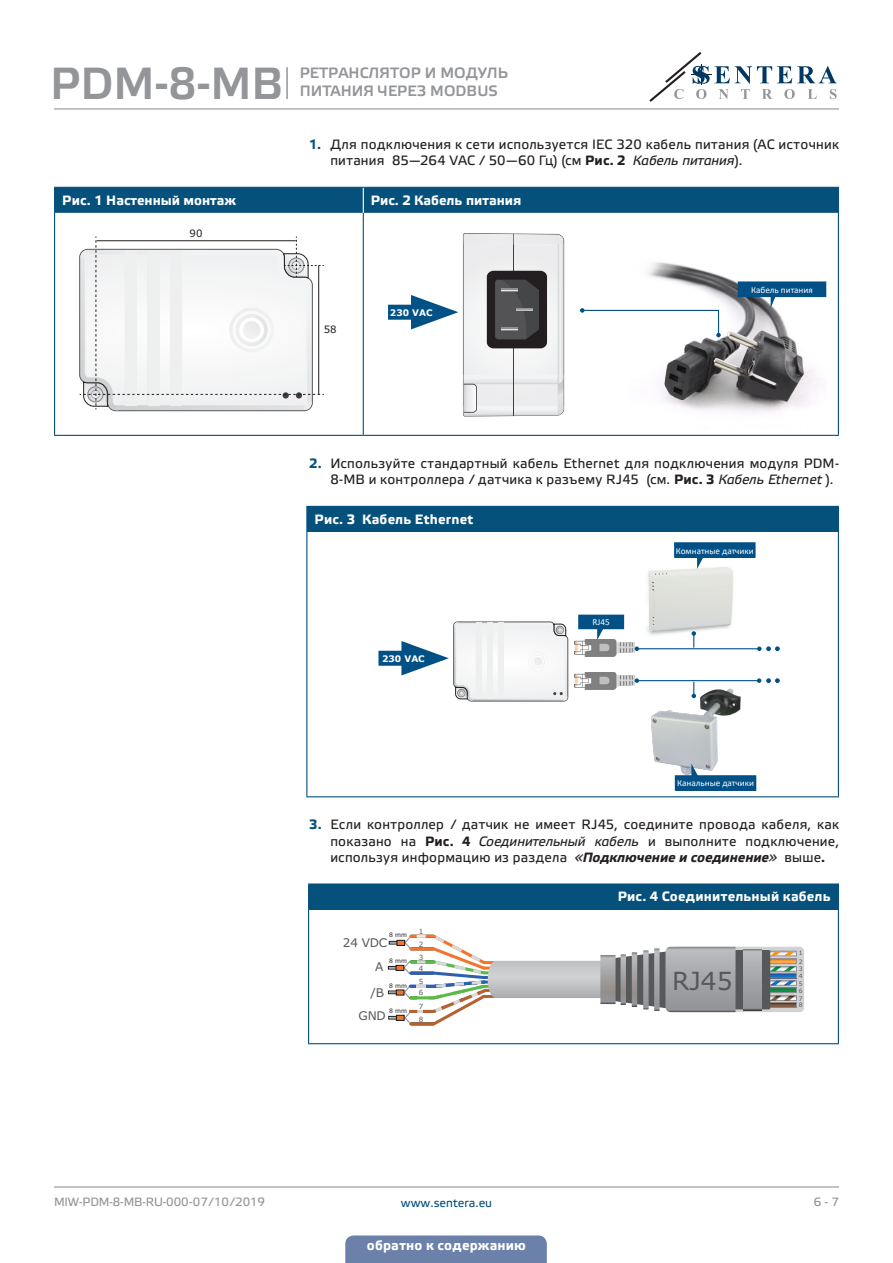
<style>
.page{position:relative;width:893px;height:1263px;background:#fff}
.page>*{position:absolute;margin:0;border:0;box-sizing:border-box;transform-origin:0 0}
.t1{font:45px "Etelka Medium Pro";color:#939598}
.t2{font:25.05px "Verdana";color:#57585a}
.t3{font:15px "Etelka Medium Pro";color:#939598}
.t4{font:13.5px/16.2px "Etelka Text Pro";letter-spacing:.015em;color:#231f20}
.head-table{font:700 13.5px "Etelka Text Pro";letter-spacing:.01em;color:#fff}
.t5{font:12px "Etelka Text Pro";letter-spacing:-.01em;color:#939598}
.t6{font:12px "Etelka Text Pro";color:#06517c}
.t7{font:12px "Verdana";letter-spacing:-.02em;color:#57585a}
.t8{font:10.2px "Verdana";color:#231f20}
.Body_text{font:9.15px "Calibri";color:#fff}
.t9{font:700 9px "Verdana";color:#fff}
.t10{font:7.05px/13px "Verdana";color:#57585a;text-align:justify}
.t11{font:6.15px "Verdana";color:#231f20}
.t12{font:6.15px/7.9px "Verdana";color:#57585a}
.s1{font-weight:700;color:#06517c}
.s2{font-weight:700}
.s3{font-style:italic}
.s4{font-weight:700;font-style:italic}
</style>
<div class="page">
<hr style="left:54px;top:108px;width:785px;height:1px;background:#939598">
<hr style="left:54px;top:1186px;width:785px;height:1px;background:#939598">
<svg style="left:649px;top:52px;width:188px;height:50px"></svg>
<div style="left:345px;top:1235px;width:202px;height:28px;background:#6c81aa"></div>
<hr style="left:54px;top:213px;width:1px;height:222px;background:#06517c">
<hr style="left:363px;top:213px;width:1px;height:222px;background:#06517c">
<hr style="left:838px;top:213px;width:1px;height:222px;background:#06517c">
<hr style="left:54px;top:435px;width:309px;height:1px;background:#06517c">
<hr style="left:363px;top:435px;width:476px;height:1px;background:#06517c">
<div style="left:54px;top:187px;width:785px;height:26px;background:#06517c"></div>
<svg style="left:79px;top:236px;width:245px;height:176px"></svg>
<hr style="left:318px;top:266px;width:1px;height:128px;background:#231f20">
<img style="left:648px;top:262px;width:179px;height:151px">
<div style="left:388px;top:305px;width:42px;height:15px;background:#015186"></div>
<svg style="left:411px;top:233px;width:153px;height:184px"></svg>
<div style="left:738px;top:282px;width:87px;height:14px;background:#015186"></div>
<div style="left:738px;top:281px;width:88px;height:16px;border:2px solid #015186"></div>
<svg style="left:771px;top:296px;width:5px;height:12px"></svg>
<svg style="left:580px;top:308px;width:141px;height:29px"></svg>
<div style="left:307px;top:506px;width:531px;height:26px;background:#06517c"></div>
<hr style="left:306px;top:506px;width:533px;height:1px;background:#06517c">
<svg style="left:306px;top:507px;width:1px;height:25px"></svg>
<svg style="left:838px;top:507px;width:1px;height:25px"></svg>
<hr style="left:306px;top:532px;width:1px;height:264px;background:#06517c">
<hr style="left:838px;top:532px;width:1px;height:264px;background:#06517c">
<hr style="left:306px;top:796px;width:533px;height:1px;background:#06517c">
<img style="left:651px;top:688px;width:90px;height:92px">
<img style="left:647px;top:567px;width:86px;height:68px">
<div style="left:579px;top:615px;width:44px;height:13px;background:#015186"></div>
<div style="left:578px;top:615px;width:46px;height:14px;border:2px solid #015186"></div>
<svg style="left:597px;top:627px;width:7px;height:13px"></svg>
<img style="left:574px;top:640px;width:61px;height:17px">
<img style="left:574px;top:672px;width:61px;height:17px">
<div style="left:676px;top:776px;width:79px;height:14px;background:#015186"></div>
<div style="left:675px;top:775px;width:81px;height:16px;border:2px solid #015186"></div>
<svg style="left:691px;top:764px;width:7px;height:12px"></svg>
<div style="left:675px;top:543px;width:80px;height:14px;background:#015186"></div>
<div style="left:674px;top:542px;width:82px;height:16px;border:2px solid #015186"></div>
<svg style="left:697px;top:556px;width:7px;height:13px"></svg>
<div style="left:378px;top:651px;width:43px;height:15px;background:#015186"></div>
<svg style="left:401px;top:621px;width:167px;height:80px"></svg>
<hr style="left:637px;top:648px;width:122px;height:1px;background:#015186">
<svg style="left:635px;top:646px;width:4px;height:5px"></svg>
<svg style="left:692px;top:631px;width:4px;height:16px"></svg>
<svg style="left:757px;top:646px;width:23px;height:5px"></svg>
<hr style="left:637px;top:680px;width:122px;height:1px;background:#015186">
<svg style="left:635px;top:678px;width:4px;height:5px"></svg>
<svg style="left:692px;top:682px;width:4px;height:16px"></svg>
<svg style="left:757px;top:678px;width:23px;height:5px"></svg>
<div style="left:309px;top:884px;width:529px;height:25px;background:#06517c"></div>
<hr style="left:308px;top:883px;width:531px;height:1px;background:#06517c">
<svg style="left:308px;top:884px;width:1px;height:25px"></svg>
<svg style="left:838px;top:884px;width:1px;height:25px"></svg>
<hr style="left:308px;top:909px;width:1px;height:134px;background:#06517c">
<hr style="left:838px;top:909px;width:1px;height:134px;background:#06517c">
<hr style="left:308px;top:1043px;width:531px;height:1px;background:#06517c">
<svg style="left:388px;top:934px;width:416px;height:91px"></svg>
<hr style="left:286px;top:67px;width:2px;height:32px;background:#939598">
<h1 class="t1" style="left:50px;top:59px;width:235px">PDM-8-MB</h1>
<p class="t3" style="left:300px;top:65px;width:210px">РЕТРАНСЛЯТОР И МОДУЛЬ</p>
<p class="t3" style="left:300px;top:83px;width:199px">ПИТАНИЯ ЧЕРЕЗ MODBUS</p>
<p class="t4" style="left:330px;top:137px;width:510px;text-indent:-21px"><span class="s1">1.</span> Для подключения к сети используется IEC 320 кабель питания (AC источник питания 85—264 VAC / 50—60 Гц) (см <span class="s2">Рис. 2</span> <span class="s3">Кабель питания</span>).</p>
<p class="head-table" style="left:62px;top:193px;width:175px">Рис. 1 Настенный монтаж</p>
<p class="head-table" style="left:371px;top:193px;width:152px">Рис. 2 Кабель питания</p>
<p class="t8" style="left:190px;top:226px;width:14px">90</p>
<p class="t8" style="left:324px;top:322px;width:14px">58</p>
<p class="t9" style="left:390px;top:306px;width:44px">230 VAC</p>
<p class="Body_text" style="left:751px;top:283px;width:63px">Кабель питания</p>
<p class="t4" style="left:330px;top:456px;width:510px;text-indent:-21px"><span class="s1">2.</span> Используйте стандартный кабель Ethernet для подключения модуля PDM-<br>8-MB и контроллера / датчика к разъему RJ45 (см. <span class="s2">Рис. 3</span> <span class="s3">Кабель Ethernet</span> ).</p>
<p class="head-table" style="left:315px;top:512px;width:160px">Рис. 3 Кабель Ethernet</p>
<p class="t9" style="left:382px;top:652px;width:44px">230 VAC</p>
<p class="Body_text" style="left:593px;top:616px;width:19px">RJ45</p>
<p class="Body_text" style="left:676px;top:544px;width:79px">Комнатные датчики</p>
<p class="Body_text" style="left:677px;top:777px;width:78px">Канальные датчики</p>
<p class="t4" style="left:330px;top:817px;width:510px;text-align:justify;text-indent:-21px"><span class="s1">3.</span> Если контроллер / датчик не имеет RJ45, соедините провода кабеля, как показано на <span class="s2">Рис. 4</span> <span class="s3">Соединительный кабель</span> и выполните подключение, используя информацию из раздела <span class="s3">«</span><span class="s4">Подключение и соединение</span><span class="s3">»</span> выше<span class="s2">.</span></p>
<p class="head-table" style="left:618px;top:889px;width:215px">Рис. 4 Соединительный кабель</p>
<p class="t11" style="left:389px;top:931px;width:19px">8 mm</p>
<p class="t11" style="left:389px;top:957px;width:19px">8 mm</p>
<p class="t11" style="left:389px;top:981px;width:19px">8 mm</p>
<p class="t11" style="left:389px;top:1007px;width:19px">8 mm</p>
<p class="t7" style="left:343px;top:934px;width:46px">24 VDC</p>
<p class="t7" style="left:375px;top:959px;width:10px">A</p>
<p class="t7" style="left:370px;top:984px;width:15px">/B</p>
<p class="t7" style="left:359px;top:1008px;width:29px">GND</p>
<p class="t10" style="left:419px;top:924px;width:6px">1<br>2<br>3</p>
<p class="t10" style="left:419px;top:962px;width:6px;line-height:12.6px">4<br>5</p>
<p class="t10" style="left:419px;top:986px;width:6px">6<br>7<br>8</p>
<p class="t2" style="left:672px;top:964px;width:62px">RJ45</p>
<p class="t12" style="left:799px;top:949px;width:5px;text-align:justify">1<br>2<br>3</p>
<p class="t12" style="left:799px;top:972px;width:5px">4<br>5</p>
<p class="t12" style="left:799px;top:986px;width:5px">6<br>7</p>
<p class="t12" style="left:799px;top:1001px;width:5px">8</p>
<p class="t5" style="left:54px;top:1195px;width:212px">MIW-PDM-8-MB-RU-000 - 07 / 10 / 2019</p>
<p class="t6" style="left:401px;top:1196px;width:93px">www.sentera.eu</p>
<p class="t5" style="left:814px;top:1195px;width:27px">6 - 7</p>
<p class="head-table" style="left:367px;top:1238px;width:161px">обратно к содержанию</p>
</div>
